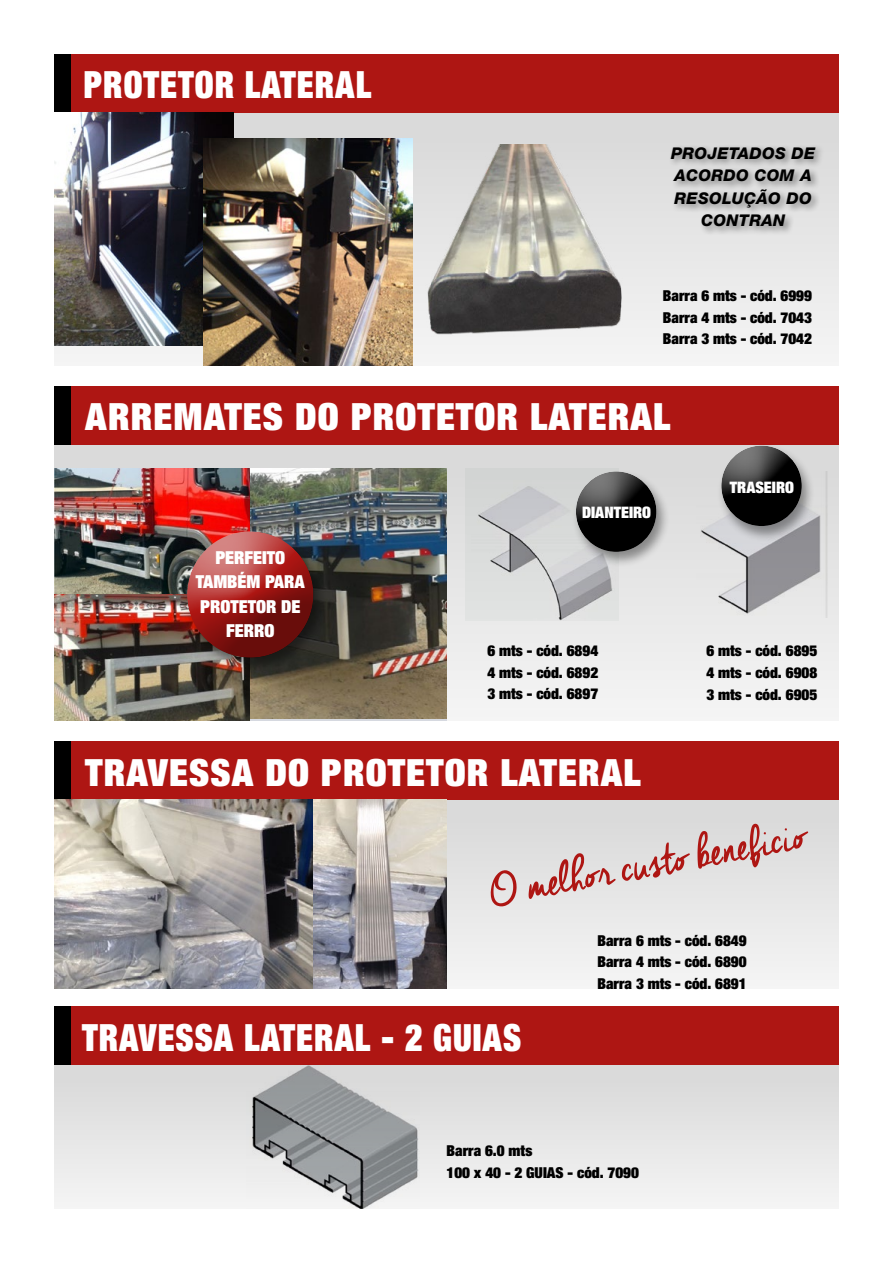
<style>
.page{position:relative;width:893px;height:1263px;background:#fff}
.page>*{position:absolute;margin:0;border:0;box-sizing:border-box;transform-origin:0 0}
.t1{font:43.65px "Cheddar Jack";color:#ae1613}
.t2{font:900 expanded 37.65px "Helvetica Neue";letter-spacing:.03em;color:#fff}
.t3{font:900 expanded 37.65px "Helvetica Neue";letter-spacing:.03em;color:#fff;scale:.9 1}
.t4{font:900 expanded 18px/24.5px "Helvetica Neue";color:#fff;text-align:center}
.t5{font:italic 800 16.2px/22.6px "Helvetica Neue";letter-spacing:.02em;color:#000;text-align:center}
.t6{font:900 expanded 15.9px "Helvetica Neue";color:#fff}
.t7{font:900 expanded 15.15px/21.6px "Helvetica Neue";color:#000;text-align:justify}
</style>
<div class="page">
<div style="left:54px;top:112px;width:785px;height:254px;background:linear-gradient(to bottom,#d6d7d7,#f4f3f3)"></div>
<div style="left:54px;top:54px;width:785px;height:58px;background:#ae1613"></div>
<div style="left:54px;top:54px;width:16px;height:58px;background:#000"></div>
<img style="left:54px;top:112px;width:179px;height:233px">
<img style="left:203px;top:138px;width:209px;height:228px">
<img style="left:414px;top:145px;width:222px;height:211px">
<div style="left:668px;top:144px;width:157px;height:91px;background:#000;opacity:.4"></div>
<div style="left:54px;top:444px;width:785px;height:277px;background:linear-gradient(to bottom,#d4d4d4,#f3f3f2)"></div>
<img style="left:54px;top:468px;width:196px;height:126px">
<img style="left:54px;top:594px;width:196px;height:127px">
<img style="left:250px;top:468px;width:196px;height:250px">
<div style="left:182px;top:529px;width:145px;height:145px;background:#000;opacity:.4"></div>
<div style="left:179px;top:524px;width:142px;height:95px;background:#fff;opacity:.54"></div>
<div style="left:179px;top:541px;width:142px;height:117px;background:#000;opacity:.4"></div>
<div style="left:54px;top:386px;width:785px;height:58px;background:#ae1613"></div>
<img style="left:466px;top:468px;width:152px;height:152px">
<img style="left:696px;top:471px;width:131px;height:146px">
<div style="left:54px;top:386px;width:16px;height:58px;background:#000"></div>
<div style="left:571px;top:469px;width:99px;height:99px;background:#000;opacity:.4"></div>
<div style="left:571px;top:467px;width:90px;height:60px;background:#fff;opacity:.54"></div>
<div style="left:571px;top:478px;width:90px;height:74px;background:#000;opacity:.4"></div>
<div style="left:717px;top:444px;width:99px;height:99px;background:#000;opacity:.4"></div>
<div style="left:716px;top:441px;width:90px;height:60px;background:#fff;opacity:.54"></div>
<div style="left:716px;top:452px;width:90px;height:74px;background:#000;opacity:.4"></div>
<div style="left:54px;top:800px;width:785px;height:188px;background:linear-gradient(to bottom,#d8d8d8,#f3f3f3)"></div>
<div style="left:54px;top:741px;width:785px;height:59px;background:#ae1613"></div>
<div style="left:54px;top:741px;width:16px;height:59px;background:#000"></div>
<img style="left:54px;top:800px;width:392px;height:188px">
<svg style="left:666px;top:854px;width:7px;height:7px"></svg>
<div style="left:54px;top:1065px;width:785px;height:144px;background:linear-gradient(to bottom,#d7d7d7,#f4f4f4)"></div>
<div style="left:54px;top:1006px;width:785px;height:59px;background:#ae1613"></div>
<div style="left:54px;top:1006px;width:16px;height:59px;background:#000"></div>
<img style="left:247px;top:1065px;width:173px;height:144px">
<h2 class="t3" style="left:83px;top:61px;width:321px">PROTETOR LATERAL</h2>
<p class="t5" style="left:671px;top:141px;width:146px">PROJETADOS DE<br>ACORDO COM A<br>RESOLUÇÃO DO<br>CONTRAN</p>
<p class="t7" style="left:663px;top:285px;width:151px">Barra 6 mts - cód. 6999<br>Barra 4 mts - cód. 7043<br>Barra 3 mts - cód. 7042</p>
<h2 class="t2" style="left:85px;top:393px;width:587px">ARREMATES DO PROTETOR LATERAL</h2>
<p class="t4" style="left:196px;top:545px;width:111px">PERFEITO<br>TAMBÉM PARA<br>PROTETOR DE<br>FERRO</p>
<p class="t6" style="left:582px;top:503px;width:70px">DIANTEIRO</p>
<p class="t6" style="left:730px;top:477px;width:65px">TRASEIRO</p>
<p class="t7" style="left:487px;top:640px;width:112px">6 mts - cód. 6894<br>4 mts - cód. 6892<br>3 mts - cód. 6897</p>
<p class="t7" style="left:706px;top:640px;width:112px">6 mts - cód. 6895<br>4 mts - cód. 6908<br>3 mts - cód. 6905</p>
<h2 class="t2" style="left:85px;top:748px;width:557px">TRAVESSA DO PROTETOR LATERAL</h2>
<h1 class="t1" style="left:486px;top:869px;width:323px;rotate:-10deg">O melhor custo beneficio</h1>
<p class="t7" style="left:597px;top:929px;width:151px">Barra 6 mts - cód. 6849<br>Barra 4 mts - cód. 6890<br>Barra 3 mts - cód. 6891</p>
<h2 class="t3" style="left:82px;top:1013px;width:489px">TRAVESSA LATERAL - 2 GUIAS</h2>
<p class="t7" style="left:446px;top:1139px;width:194px">Barra 6.0 mts<br>100 x 40 - 2 GUIAS - cód. 7090</p>
</div>
